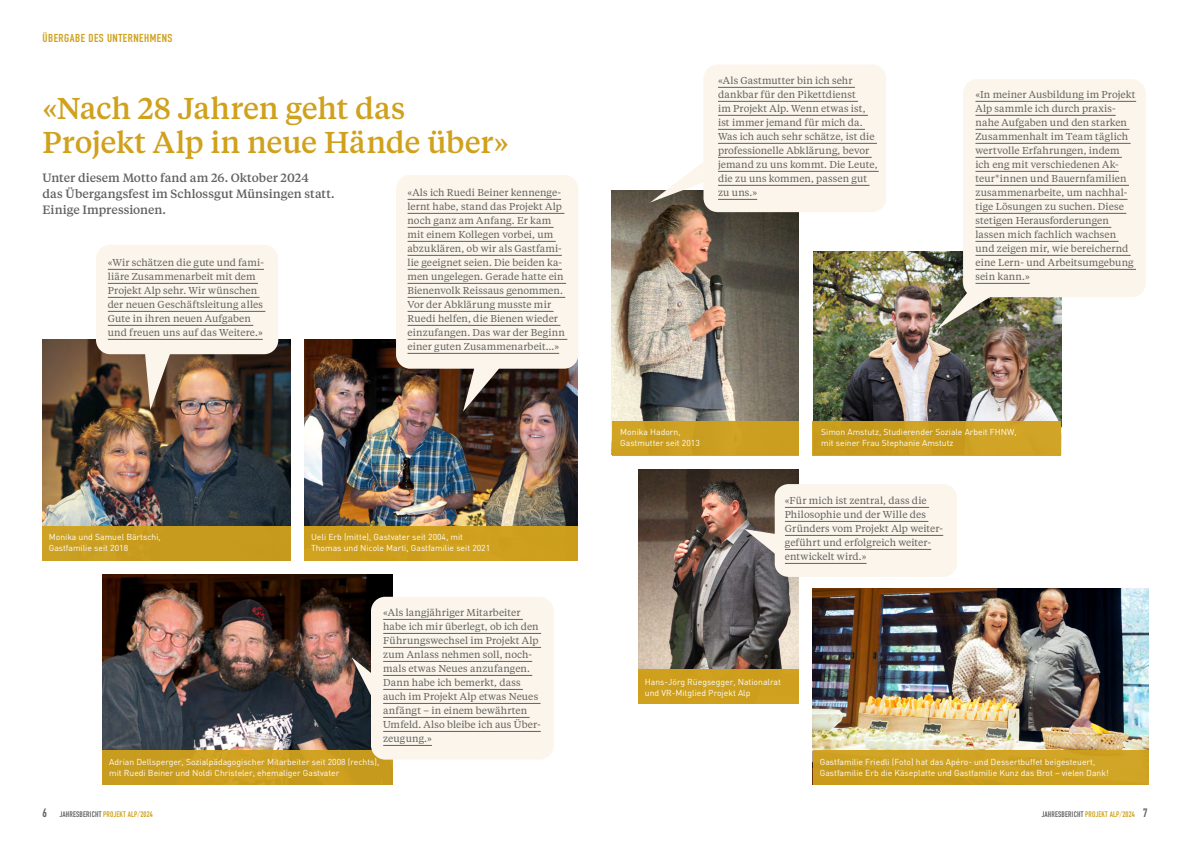
<style>
.page{position:relative;width:1191px;height:842px;background:#fff}
.page>*{position:absolute;margin:0;border:0;box-sizing:border-box;transform-origin:0 0}
.t1{font:500 30px/34px "Tiempos Text";letter-spacing:-.01em;color:#d0a11c}
.t2{font:500 12px/16px "Tiempos Text";color:#61625f}
.t3{font:700 11.4px "DIN Condensed";letter-spacing:.04em;color:#d0a11c;scale:1.05 1}
.t4{font:10px/14px "Tiempos Text";letter-spacing:.005em;color:#61625f}
.t5{font:8.6px/11px "DIN";color:#fff}
.t6{font:700 8px "DIN Condensed";letter-spacing:.02em;color:#d0a11c}
.s1{font-size:12px;color:#61625f}
.s2{color:#61625f}
.s3{font-family:"DIN";font-weight:300}
</style>
<div class="page">
<img style="left:813px;top:251px;width:248px;height:170px">
<img style="left:612px;top:190px;width:186px;height:231px">
<div style="left:612px;top:421px;width:186px;height:34px;background:#d0a11c"></div>
<div style="left:813px;top:421px;width:248px;height:34px;background:#d0a11c"></div>
<img style="left:43px;top:339px;width:248px;height:187px">
<div style="left:43px;top:526px;width:248px;height:34px;background:#c79b1d"></div>
<img style="left:102px;top:574px;width:290px;height:176px">
<img style="left:812px;top:588px;width:336px;height:162px">
<div style="left:812px;top:750px;width:336px;height:34px;background:#d0a11c"></div>
<svg style="left:96px;top:245px;width:182px;height:165px;background:#cabdb0"></svg>
<hr style="left:108px;top:269px;width:156px;height:1px;background:#61625f">
<hr style="left:108px;top:283px;width:150px;height:1px;background:#61625f">
<hr style="left:108px;top:297px;width:151px;height:1px;background:#61625f">
<hr style="left:108px;top:311px;width:157px;height:1px;background:#61625f">
<hr style="left:108px;top:325px;width:145px;height:1px;background:#61625f">
<hr style="left:108px;top:339px;width:155px;height:1px;background:#61625f">
<img style="left:638px;top:469px;width:160px;height:201px">
<div style="left:638px;top:670px;width:160px;height:34px;background:#d0a11c"></div>
<div style="left:774px;top:484px;width:183px;height:93px;background:#fbf5eb;border-radius:14px"></div>
<hr style="left:785px;top:507px;width:144px;height:1px;background:#61625f">
<hr style="left:785px;top:521px;width:143px;height:1px;background:#61625f">
<hr style="left:785px;top:535px;width:158px;height:1px;background:#61625f">
<hr style="left:785px;top:549px;width:146px;height:1px;background:#61625f">
<hr style="left:785px;top:563px;width:81px;height:1px;background:#61625f">
<svg style="left:744px;top:529px;width:31px;height:25px"></svg>
<div style="left:963px;top:79px;width:182px;height:218px;background:#fbf5eb;border-radius:14px"></div>
<hr style="left:975px;top:101px;width:161px;height:1px;background:#61625f">
<hr style="left:975px;top:115px;width:140px;height:1px;background:#61625f">
<hr style="left:975px;top:129px;width:154px;height:1px;background:#61625f">
<hr style="left:975px;top:143px;width:155px;height:1px;background:#61625f">
<hr style="left:975px;top:157px;width:146px;height:1px;background:#61625f">
<hr style="left:975px;top:171px;width:143px;height:1px;background:#61625f">
<hr style="left:975px;top:185px;width:154px;height:1px;background:#61625f">
<hr style="left:975px;top:199px;width:152px;height:1px;background:#61625f">
<hr style="left:975px;top:213px;width:151px;height:1px;background:#61625f">
<hr style="left:975px;top:227px;width:136px;height:1px;background:#61625f">
<hr style="left:975px;top:241px;width:143px;height:1px;background:#61625f">
<hr style="left:975px;top:255px;width:155px;height:1px;background:#61625f">
<hr style="left:975px;top:269px;width:161px;height:1px;background:#61625f">
<hr style="left:975px;top:283px;width:54px;height:1px;background:#61625f">
<svg style="left:937px;top:289px;width:65px;height:40px;background:#80816c"></svg>
<div style="left:703px;top:64px;width:183px;height:148px;background:#fbf5eb;border-radius:14px"></div>
<hr style="left:718px;top:87px;width:137px;height:1px;background:#61625f">
<hr style="left:718px;top:101px;width:140px;height:1px;background:#61625f">
<hr style="left:718px;top:115px;width:150px;height:1px;background:#61625f">
<hr style="left:718px;top:129px;width:147px;height:1px;background:#61625f">
<hr style="left:718px;top:143px;width:159px;height:1px;background:#61625f">
<hr style="left:718px;top:157px;width:153px;height:1px;background:#61625f">
<hr style="left:718px;top:171px;width:160px;height:1px;background:#61625f">
<hr style="left:718px;top:185px;width:151px;height:1px;background:#61625f">
<hr style="left:718px;top:199px;width:39px;height:1px;background:#61625f">
<svg style="left:650px;top:163px;width:54px;height:40px"></svg>
<img style="left:305px;top:339px;width:273px;height:187px">
<div style="left:305px;top:526px;width:273px;height:34px;background:#d0a11c"></div>
<svg style="left:396px;top:175px;width:182px;height:237px;background:#dbd2c8"></svg>
<hr style="left:407px;top:199px;width:154px;height:1px;background:#61625f">
<hr style="left:407px;top:213px;width:157px;height:1px;background:#61625f">
<hr style="left:407px;top:227px;width:146px;height:1px;background:#61625f">
<hr style="left:407px;top:241px;width:148px;height:1px;background:#61625f">
<hr style="left:407px;top:255px;width:155px;height:1px;background:#61625f">
<hr style="left:407px;top:269px;width:155px;height:1px;background:#61625f">
<hr style="left:407px;top:283px;width:159px;height:1px;background:#61625f">
<hr style="left:407px;top:297px;width:158px;height:1px;background:#61625f">
<hr style="left:407px;top:311px;width:146px;height:1px;background:#61625f">
<hr style="left:407px;top:325px;width:153px;height:1px;background:#61625f">
<hr style="left:407px;top:339px;width:160px;height:1px;background:#61625f">
<hr style="left:407px;top:353px;width:152px;height:1px;background:#61625f">
<div style="left:102px;top:750px;width:290px;height:34px;background:#c99d1f"></div>
<div style="left:371px;top:597px;width:182px;height:163px;background:#fbf5eb;border-radius:14px"></div>
<svg style="left:351px;top:657px;width:20px;height:44px"></svg>
<hr style="left:383px;top:619px;width:140px;height:1px;background:#61625f">
<hr style="left:383px;top:633px;width:158px;height:1px;background:#61625f">
<hr style="left:383px;top:647px;width:158px;height:1px;background:#61625f">
<hr style="left:383px;top:661px;width:149px;height:1px;background:#61625f">
<hr style="left:383px;top:675px;width:149px;height:1px;background:#61625f">
<hr style="left:383px;top:689px;width:140px;height:1px;background:#61625f">
<hr style="left:383px;top:703px;width:157px;height:1px;background:#61625f">
<hr style="left:383px;top:717px;width:146px;height:1px;background:#61625f">
<hr style="left:383px;top:731px;width:158px;height:1px;background:#61625f">
<hr style="left:383px;top:745px;width:49px;height:1px;background:#61625f">
<p class="t3" style="left:43px;top:31px;width:125px">ÜBERGABE DES UNTERNEHMENS</p>
<h1 class="t1" style="left:43px;top:90px;width:468px">«Nach 28 Jahren geht das<br>Projekt Alp in neue Hände über»</h1>
<p class="t2" style="left:43px;top:170px;width:294px">Unter diesem Motto fand am 26. Oktober 2024<br>das Übergangsfest im Schlossgut Münsingen statt.<br>Einige Impressionen.</p>
<p class="t4" style="left:407px;top:185px;width:159px">«Als ich Ruedi Beiner kennenge&shy;lernt habe, stand das Projekt Alp noch ganz am Anfang. Er kam mit einem Kollegen vorbei, um abzuklären, ob wir als Gastfami&shy;lie geeignet seien. Die beiden ka&shy;men ungelegen. Gerade hatte ein<br>Bienenvolk Reissaus genommen.<br>Vor der Abklärung musste mir<br>Ruedi helfen, die Bienen wieder einzufangen. Das war der Beginn einer guten Zusammenarbeit…»</p>
<p class="t4" style="left:108px;top:255px;width:158px">«Wir schätzen die gute und fami&shy;liäre Zusammenarbeit mit dem<br>Projekt Alp sehr. Wir wünschen der neuen Geschäftsleitung alles<br>Gute in ihren neuen Aufgaben und freuen uns auf das Weitere.»</p>
<p class="t5" style="left:49px;top:532px;width:114px">Monika und Samuel Bärtschi,<br>Gastfamilie seit 2018</p>
<p class="t5" style="left:311px;top:532px;width:181px">Ueli Erb (mitte), Gastvater seit 2004, mit<br>Thomas und Nicole Marti, Gastfamilie seit 2021</p>
<p class="t4" style="left:383px;top:605px;width:159px">«Als langjähriger Mitarbeiter habe ich mir überlegt, ob ich den<br>Führungswechsel im Projekt Alp zum Anlass nehmen soll, noch&shy;mals etwas Neues anzufangen.<br>Dann habe ich bemerkt, dass auch im Projekt Alp etwas Neues anfängt – in einem bewährten<br>Umfeld. Also bleibe ich aus Über&shy;zeugung.»</p>
<p class="t5" style="left:109px;top:756px;width:272px">Adrian Dellsperger, Sozialpädagogischer Mitarbeiter seit 2008 (rechts), mit Ruedi Beiner und Noldi Christeler, ehemaliger Gastvater</p>
<p class="t4" style="left:718px;top:73px;width:161px">«Als Gastmutter bin ich sehr dankbar für den Pikettdienst<br>im Projekt Alp. Wenn etwas ist, ist immer jemand für mich da.<br>Was ich auch sehr schätze, ist die professionelle Abklärung, bevor jemand zu uns kommt. Die Leute, die zu uns kommen, passen gut zu uns.»</p>
<p class="t4" style="left:975px;top:87px;width:161px">«In meiner Ausbildung im Projekt<br>Alp sammle ich durch praxis&shy;nahe Aufgaben und den starken<br>Zusammenhalt im Team täglich wertvolle Erfahrungen, indem ich eng mit verschiedenen Ak&shy;teur*innen und Bauernfamilien zusammenarbeite, um nachhal&shy;tige Lösungen zu suchen. Diese stetigen Herausforderungen lassen mich fachlich wachsen und zeigen mir, wie bereichernd eine Lern- und Arbeitsumgebung sein kann.»</p>
<p class="t5" style="left:620px;top:426px;width:81px">Monika Hadorn,<br>Gastmutter seit 2013</p>
<p class="t5" style="left:821px;top:426px;width:197px">Simon Amstutz, Studierender Soziale Arbeit FHNW, mit seiner Frau Stephanie Amstutz</p>
<p class="t4" style="left:785px;top:493px;width:160px">«Für mich ist zentral, dass die<br>Philosophie und der Wille des<br>Gründers vom Projekt Alp weiter&shy;geführt und erfolgreich weiter&shy;entwickelt wird.»</p>
<p class="t5" style="left:645px;top:676px;width:138px">Hans-Jörg Rüegsegger, Nationalrat und VR-Mitglied Projekt Alp</p>
<p class="t5" style="left:820px;top:756px;width:290px">Gastfamilie Friedli (Foto) hat das Apéro- und Dessertbuffet beigesteuert,<br>Gastfamilie Erb die Käseplatte und Gastfamilie Kunz das Brot – vielen Dank!</p>
<p class="t6" style="left:43px;top:808px;width:112px"><span class="s1">6</span> <span class="s2">JAHRESBERICHT</span> PROJEKT ALP<span class="s3">/</span>2024</p>
<p class="t6" style="left:1041px;top:808px;width:107px"><span class="s2">JAHRESBERICHT</span> PROJEKT ALP<span class="s3">/</span>2024 <span class="s1">7</span></p>
</div>
